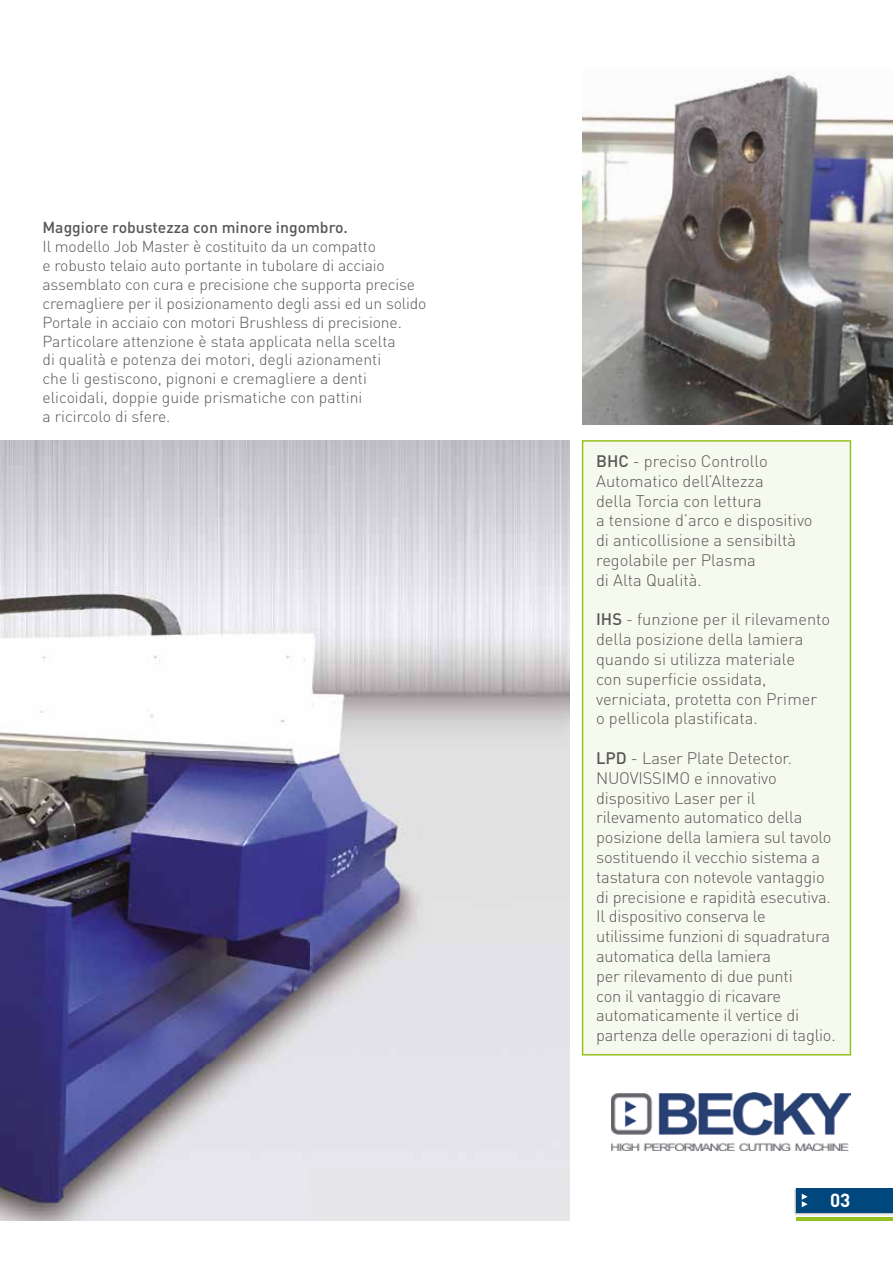
<style>
.page{position:relative;width:893px;height:1263px;background:#fff}
.page>*{position:absolute;margin:0;border:0;box-sizing:border-box;transform-origin:0 0}
.t1{font:700 18.75px "DIN Pro";color:#fff}
.t2{font:300 16.5px/19.8px "DIN Pro";letter-spacing:-.01em;color:#575756}
.t3{font:300 15.75px/18.9px "DIN Pro";letter-spacing:-.01em;color:#575756}
.t4{font:500 15.75px "DIN Pro";color:#575756}
.s1{font-weight:500}
</style>
<div class="page">
<img style="left:794px;top:1188px;width:99px;height:27px">
<div style="left:796px;top:1189px;width:97px;height:24px;background:#00477d"></div>
<hr style="left:796px;top:1217px;width:97px;height:3px;background:#95c11f">
<svg style="left:802px;top:1194px;width:6px;height:13px"></svg>
<img style="left:0;top:440px;width:570px;height:780px">
<img style="left:611px;top:1093px;width:239px;height:58px">
<img style="left:583px;top:73px;width:310px;height:351px">
<div style="left:582px;top:440px;width:269px;height:615px;background:#f6f9ed"></div>
<p class="t4" style="left:43px;top:215px;width:307px">Maggiore robustezza con minore ingombro.</p>
<p class="t3" style="left:43px;top:236px;width:386px">Il modello Job Master è costituito da un compatto<br>e robusto telaio auto portante in tubolare di acciaio assemblato con cura e precisione che supporta precise cremagliere per il posizionamento degli assi ed un solido Portale in acciaio con motori Brushless di precisione.<br>Particolare attenzione è stata applicata nella scelta<br>di qualità e potenza dei motori, degli azionamenti<br>che li gestiscono, pignoni e cremagliere a denti elicoidali, doppie guide prismatiche con pattini<br>a ricircolo di sfere.</p>
<p class="t2" style="left:596px;top:450px;width:218px"><span class="s1">BHC</span> - preciso Controllo<br>Automatico dell’Altezza<br>della Torcia con lettura<br>a tensione d’arco e dispositivo di anticollisione a sensibiltà regolabile per Plasma<br>di Alta Qualità.</p>
<p class="t2" style="left:596px;top:608px;width:236px"><span class="s1">IHS</span> - funzione per il rilevamento della posizione della lamiera quando si utilizza materiale<br>con superficie ossidata, verniciata, protetta con Primer<br>o pellicola plastificata.</p>
<p class="t2" style="left:596px;top:747px;width:241px"><span class="s1">LPD</span> - Laser Plate Detector.<br>NUOVISSIMO e innovativo dispositivo Laser per il rilevamento automatico della posizione della lamiera sul tavolo sostituendo il vecchio sistema a tastatura con notevole vantaggio di precisione e rapidità esecutiva.<br>Il dispositivo conserva le utilissime funzioni di squadratura automatica della lamiera<br>per rilevamento di due punti<br>con il vantaggio di ricavare automaticamente il vertice di partenza delle operazioni di taglio.</p>
<p class="t1" style="left:830px;top:1185px;width:22px">03</p>
</div>
